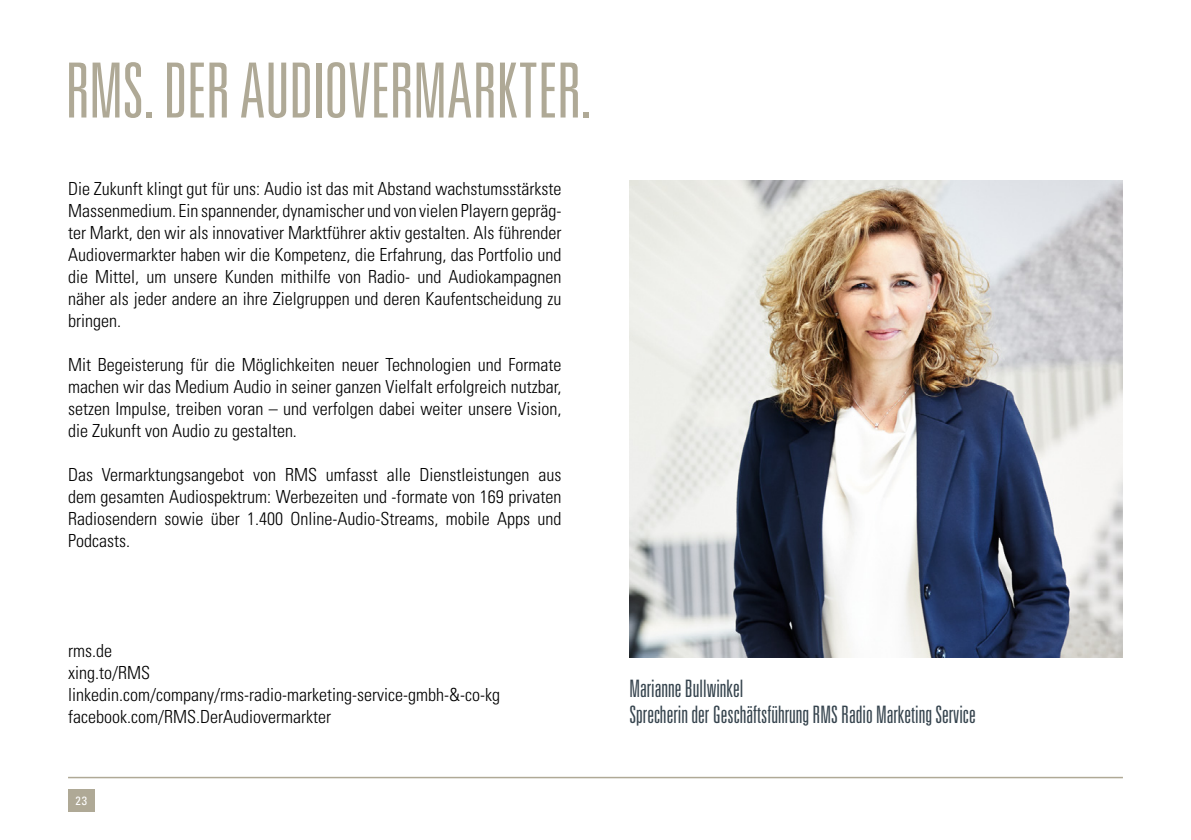
<style>
.page{position:relative;width:1191px;height:840px;background:#fff}
.page>*{position:absolute;margin:0;border:0;box-sizing:border-box;transform-origin:0 0}
.t1{font:300 ultra-condensed 76px "Univers LT Std";letter-spacing:-.01em;color:#afa996}
.t2{font:300 ultra-condensed 24px/26px "Univers LT Std";color:#36444e}
.t3{font:300 condensed 18px/22px "Univers LT Std";color:#000;text-align:justify}
.t4{font:condensed 12px "Univers LT Std";color:#fff}
</style>
<div class="page">
<hr style="left:68px;top:776px;width:1055px;height:1px;background:#afa996">
<div style="left:68px;top:788px;width:27px;height:22px;background:#afa996"></div>
<img style="left:629px;top:180px;width:494px;height:476px">
<h1 class="t1" style="left:65px;top:51px;width:528px">RMS. DER AUDIOVERMARKTER.</h1>
<p class="t3" style="left:68px;top:177px;width:495px">Die Zukunft klingt gut für uns: Audio ist das mit Abstand wachstumsstärkste Massenmedium. Ein spannender, dynamischer und von vielen Playern gepräg&shy;ter Markt, den wir als innovativer Marktführer aktiv gestalten. Als führender Audiovermarkter haben wir die Kompetenz, die Erfahrung, das Portfolio und die Mittel, um unsere Kunden mithilfe von Radio- und Audiokampagnen näher als jeder andere an ihre Zielgruppen und deren Kaufentscheidung zu bringen.</p>
<p class="t3" style="left:68px;top:353px;width:495px">Mit Begeisterung für die Möglichkeiten neuer Technologien und Formate machen wir das Medium Audio in seiner ganzen Vielfalt erfolgreich nutzbar, setzen Impulse, treiben voran – und verfolgen dabei weiter unsere Vision, die Zukunft von Audio zu gestalten.</p>
<p class="t3" style="left:68px;top:463px;width:495px">Das Vermarktungsangebot von RMS umfasst alle Dienstleistungen aus dem gesamten Audiospektrum: Werbezeiten und -formate von 169 privaten Radiosendern sowie über 1.400 Online-Audio-Streams, mobile Apps und Podcasts.</p>
<p class="t3" style="left:68px;top:639px;width:433px;text-align:left">rms.de<br>xing.to/RMS linkedin.com/company/rms-radio-marketing-service-gmbh-&amp;-co-kg facebook.com/RMS.DerAudiovermarkter</p>
<p class="t4" style="left:75px;top:792px;width:13px">23</p>
<h2 class="t2" style="left:629px;top:674px;width:348px">Marianne Bullwinkel<br>Sprecherin der Geschäftsführung RMS Radio Marketing Service</h2>
</div>
